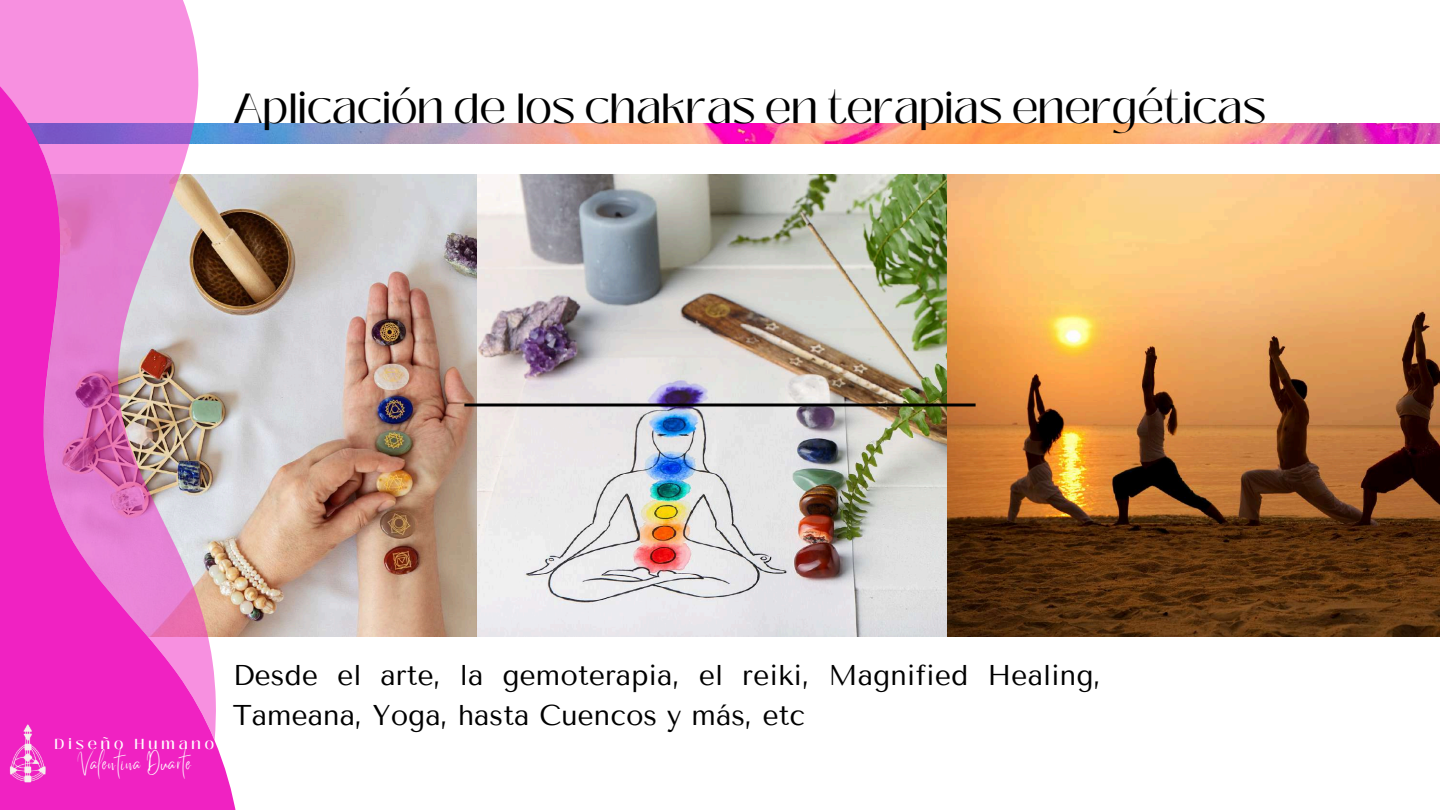
<style>
.page{position:relative;width:1440px;height:810px;background:#fff}
.page>*{position:absolute;margin:0;border:0;box-sizing:border-box;transform-origin:0 0}
.t1{font:42px "Black Mango";color:#000}
.t2{font:28.5px/39.8px "Tenor Sans";color:#000}
.t3{font:15.6px "Better Saturday";letter-spacing:.055em;color:#fff}
.t4{font:500 14.5px "Black Mango";letter-spacing:.27em;color:#fff}
</style>
<div class="page">
<img style="left:499px;top:174px;width:941px;height:462px">
<img style="left:499px;top:123px;width:941px;height:21px">
<img style="left:0;top:0;width:499px;height:810px">
<img style="left:6px;top:720px;width:44px;height:64px">
<hr style="left:464px;top:404px;width:512px;height:2px;background:#000">
<h1 class="t1" style="left:233px;top:77px;width:1035px">Aplicación de los chakras en terapias energéticas</h1>
<p class="t4" style="left:55px;top:733px;width:161px">Diseño Humano</p>
<p class="t3" style="left:77px;top:761px;width:118px">Valentina Duarte</p>
<p class="t2" style="left:233px;top:656px;width:870px">Desde el arte, la gemoterapia, el reiki, Magnified Healing,<br>Tameana, Yoga, hasta Cuencos y más, etc</p>
</div>
